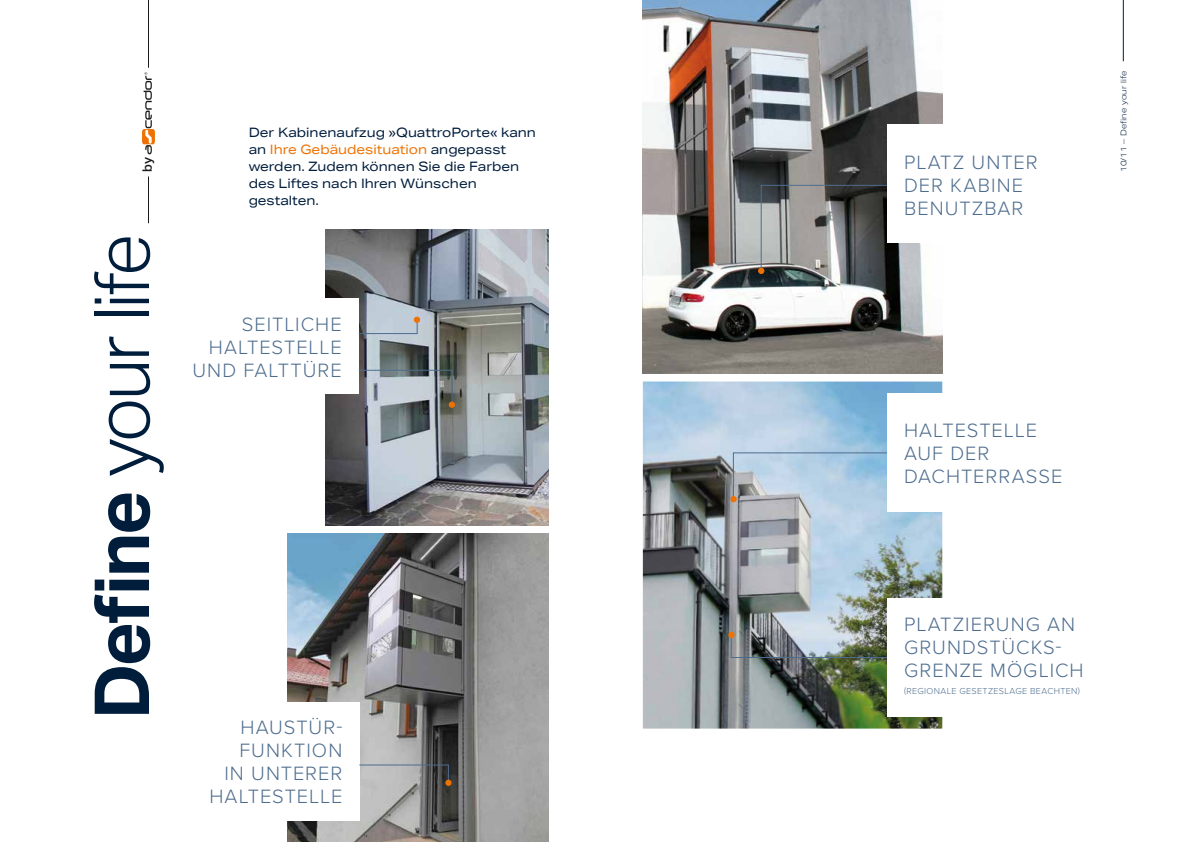
<style>
.page{position:relative;width:1191px;height:842px;background:#fff}
.page>*{position:absolute;margin:0;border:0;box-sizing:border-box;transform-origin:0 0}
.t1{font:300 76px "Aktiv Grotesk";letter-spacing:-.035em;color:#001d3c}
.t2{font:300 20px/23px "Proxima Nova";letter-spacing:.045em;color:#4e6d8e}
.t3{font:13px/17px "Aktiv Grotesk Ex";color:#001d3c}
.t4{font:500 12.9px "Aktiv Grotesk";color:#1b1b1a}
.t5{font:300 9px "Proxima Nova";letter-spacing:.04em;color:#4e6d8e}
.t6{font:300 8px "Aktiv Grotesk Ex";letter-spacing:.02em;color:#001d3c}
.s1{font-weight:700}
.s2{color:#ee7203}
</style>
<div class="page">
<hr style="left:148px;top:0;width:1px;height:68px;background:#1b1b1a">
<hr style="left:148px;top:176px;width:1px;height:47px;background:#1b1b1a">
<svg style="left:142px;top:72px;width:13px;height:82px"></svg>
<img style="left:326px;top:229px;width:222px;height:296px">
<img style="left:287px;top:534px;width:261px;height:308px">
<img style="left:643px;top:0;width:299px;height:373px">
<img style="left:643px;top:381px;width:299px;height:348px">
<div style="left:192px;top:298px;width:167px;height:96px;background:#fff"></div>
<div style="left:192px;top:702px;width:167px;height:118px;background:#fff"></div>
<div style="left:887px;top:124px;width:201px;height:119px;background:#fff"></div>
<div style="left:887px;top:393px;width:201px;height:119px;background:#fff"></div>
<div style="left:887px;top:598px;width:201px;height:119px;background:#fff"></div>
<svg style="left:758px;top:184px;width:130px;height:90px"></svg>
<svg style="left:730px;top:452px;width:157px;height:50px"></svg>
<img style="left:728px;top:632px;width:159px;height:26px">
<svg style="left:359px;top:764px;width:92px;height:22px"></svg>
<svg style="left:358px;top:317px;width:62px;height:18px"></svg>
<svg style="left:358px;top:369px;width:97px;height:39px"></svg>
<hr style="left:1123px;top:0;width:1px;height:61px;background:#001d3c">
<p class="t4" style="left:140px;top:172px;width:16px;rotate:-90deg">by</p>
<h1 class="t1" style="left:78px;top:719px;width:487px;rotate:-90deg"><span class="s1">Define</span> your life</h1>
<p class="t3" style="left:249px;top:124px;width:289px">Der Kabinenaufzug »QuattroPorte« kann an <span class="s2">Ihre Gebäudesituation</span> angepasst werden. Zudem können Sie die Farben des Liftes nach Ihren Wünschen gestalten.</p>
<p class="t2" style="left:192px;top:311px;width:151px;text-align:right">SEITLICHE<br>HALTESTELLE<br>UND FALTTÜRE</p>
<p class="t2" style="left:209px;top:715px;width:134px;text-align:right">HAUSTÜR-<br>FUNKTION<br>IN UNTERER<br>HALTESTELLE</p>
<p class="t2" style="left:904px;top:150px;width:135px">PLATZ UNTER<br>DER KABINE<br>BENUTZBAR</p>
<p class="t6" style="left:1119px;top:172px;width:103px;rotate:-90deg">10/11 – Define your life</p>
<p class="t2" style="left:904px;top:418px;width:160px">HALTESTELLE<br>AUF DER<br>DACHTERRASSE</p>
<p class="t2" style="left:904px;top:611px;width:181px">PLATZIERUNG AN<br>GRUNDSTÜCKS-<br>GRENZE MÖGLICH</p>
<p class="t5" style="left:904px;top:684px;width:177px">(REGIONALE GESETZESLAGE BEACHTEN)</p>
</div>
